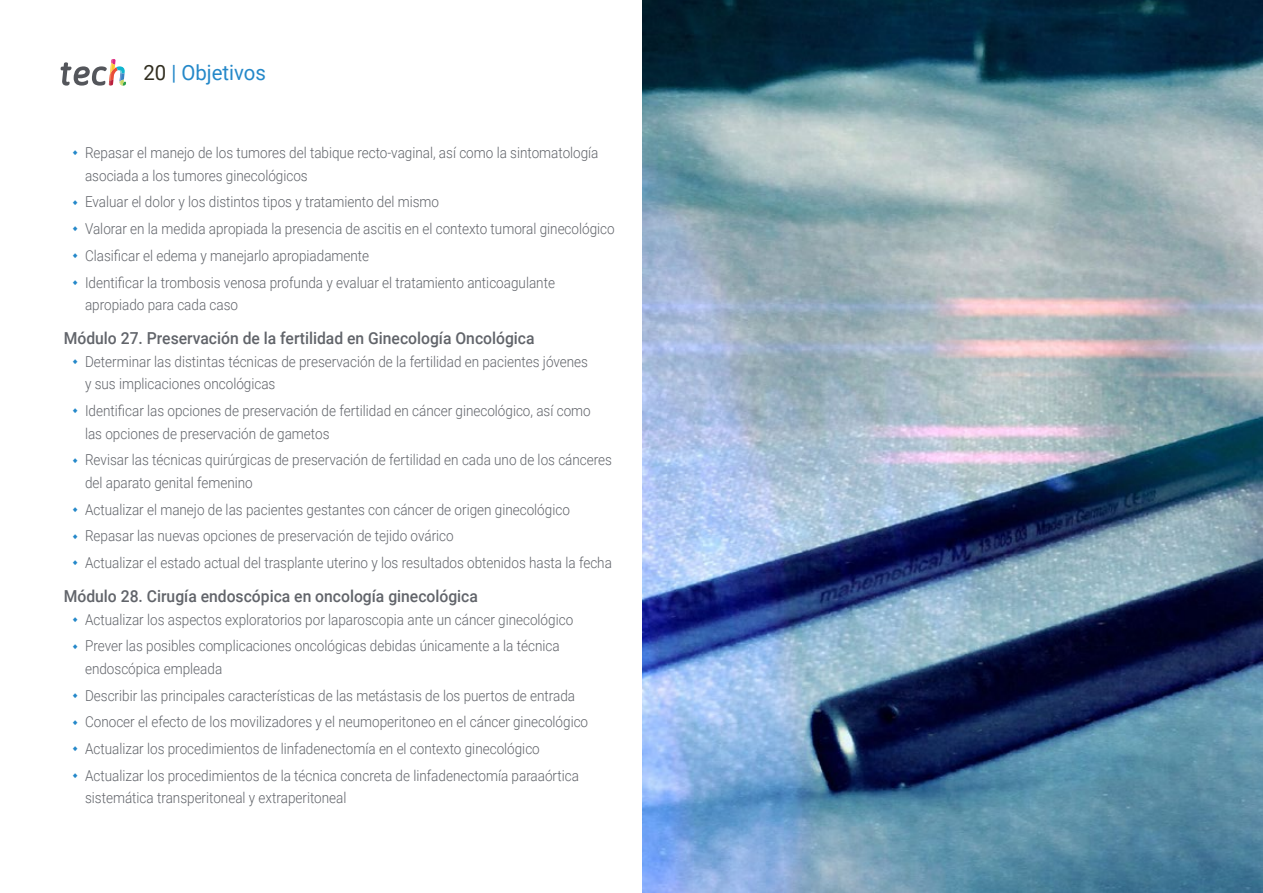
<style>
.page{position:relative;width:1263px;height:893px;background:#fff}
.page>*{position:absolute;margin:0;border:0;box-sizing:border-box;transform-origin:0 0}
.t1{font:21px "Roboto";color:#2488c9}
.t2{font:500 16.5px "Roboto";color:#61646a;scale:.95 1}
.t3{font:300 15px/26.7px "Roboto";color:#61646a;scale:.9 1}
.s1{color:#312e20}
</style>
<div class="page">
<img style="left:642px;top:0;width:621px;height:893px">
<svg style="left:61px;top:59px;width:65px;height:27px"></svg>
<h1 class="t1" style="left:144px;top:57px;width:124px"><span class="s1">20</span> | Objetivos</h1>
<p class="t3" style="left:85px;top:141px;width:572px;line-height:22.5px">Repasar el manejo de los tumores del tabique recto-vaginal, así como la sintomatología asociada a los tumores ginecológicos</p>
<p class="t3" style="left:85px;top:188px;width:590px">Evaluar el dolor y los distintos tipos y tratamiento del mismo<br>Valorar en la medida apropiada la presencia de ascitis en el contexto tumoral ginecológico Clasificar el edema y manejarlo apropiadamente<br>Identificar la trombosis venosa profunda y evaluar el tratamiento anticoagulante</p>
<p class="t3" style="left:85px;top:291px;width:172px">apropiado para cada caso</p>
<p class="t2" style="left:64px;top:327px;width:497px">Módulo 27. Preservación de la fertilidad en Ginecología Oncológica</p>
<p class="t3" style="left:85px;top:350px;width:560px;line-height:22.5px">Determinar las distintas técnicas de preservación de la fertilidad en pacientes jóvenes y sus implicaciones oncológicas</p>
<p class="t3" style="left:85px;top:399px;width:563px;line-height:22.5px">Identificar las opciones de preservación de fertilidad en cáncer ginecológico, así como las opciones de preservación de gametos</p>
<p class="t3" style="left:85px;top:448px;width:587px;line-height:22.5px">Revisar las técnicas quirúrgicas de preservación de fertilidad en cada uno de los cánceres del aparato genital femenino</p>
<p class="t3" style="left:85px;top:495px;width:587px">Actualizar el manejo de las pacientes gestantes con cáncer de origen ginecológico<br>Repasar las nuevas opciones de preservación de tejido ovárico<br>Actualizar el estado actual del trasplante uterino y los resultados obtenidos hasta la fecha</p>
<p class="t2" style="left:64px;top:585px;width:437px">Módulo 28. Cirugía endoscópica en oncología ginecológica</p>
<p class="t3" style="left:85px;top:605px;width:544px">Actualizar los aspectos exploratorios por laparoscopia ante un cáncer ginecológico<br>Prever las posibles complicaciones oncológicas debidas únicamente a la técnica</p>
<p class="t3" style="left:85px;top:655px;width:560px">endoscópica empleada<br>Describir las principales características de las metástasis de los puertos de entrada Conocer el efecto de los movilizadores y el neumoperitoneo en el cáncer ginecológico Actualizar los procedimientos de linfadenectomía en el contexto ginecológico Actualizar los procedimientos de la técnica concreta de linfadenectomía paraaórtica</p>
<p class="t3" style="left:85px;top:784px;width:292px">sistemática transperitoneal y extraperitoneal</p>
</div>
